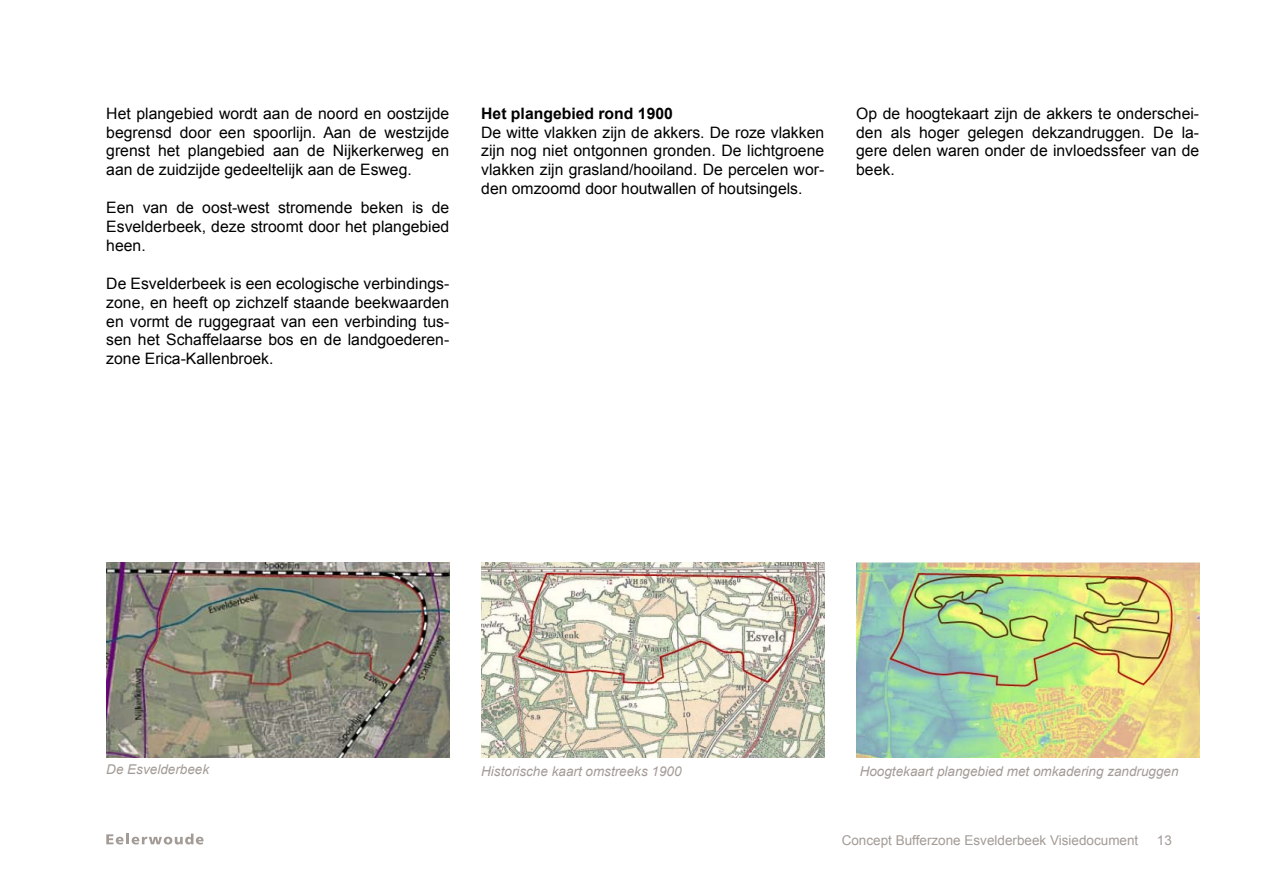
<style>
.page{position:relative;width:1263px;height:893px;background:#fff}
.page>*{position:absolute;margin:0;border:0;box-sizing:border-box;transform-origin:0 0}
.t1{font:15.75px/18.9px "Arial";color:#000;text-align:justify}
.t2{font:700 15.75px "Arial";color:#000}
.t3{font:italic 13.5px "Arial";color:#a39b96}
.t4{font:13.5px "Arial";color:#a39b96}
</style>
<div class="page">
<svg style="left:106px;top:834px;width:98px;height:10px"></svg>
<img style="left:481px;top:563px;width:343px;height:195px">
<img style="left:856px;top:563px;width:343px;height:195px">
<img style="left:106px;top:563px;width:343px;height:195px">
<p class="t1" style="left:106px;top:104px;width:344px">Het plangebied wordt aan de noord en oostzijde begrensd door een spoorlijn. Aan de westzijde grenst het plangebied aan de N ijkerkerweg en aan de zuidzijde gedeeltelijk aan de Esweg.</p>
<p class="t1" style="left:106px;top:198px;width:344px">Een van de oost-west stromende beken is de Esvelderbeek, deze stroomt door het plangebied heen.</p>
<p class="t1" style="left:106px;top:274px;width:345px">De Esvelderbeek is een ecologische verbindings&shy;zone, en heeft op zichzelf staande beekwaarden en vormt de ruggegraat van een verbinding tus&shy;sen het Schaffelaarse bos en de landgoederen&shy;zone Erica-Kallenbroek.</p>
<p class="t2" style="left:481px;top:103px;width:193px">Het plangebied rond 1900</p>
<p class="t1" style="left:481px;top:123px;width:344px">De witte vlakken zijn de akkers. De roze vlakken zijn nog niet ontgonnen gronden. De lichtgroene vlakken zijn grasland/hooiland. De percelen wor&shy;den omzoomd door houtwallen of houtsingels.</p>
<p class="t1" style="left:856px;top:104px;width:345px">Op de hoogtekaart zijn de akkers te onderschei&shy;den als hoger gelegen dekzandruggen. De la&shy;gere delen waren onder de invloedssfeer van de beek.</p>
<p class="t3" style="left:106px;top:760px;width:104px">De Esvelderbeek</p>
<p class="t3" style="left:481px;top:762px;width:202px">Historische kaart omstreeks 1900</p>
<p class="t3" style="left:860px;top:762px;width:320px">Hoogtekaart plangebied met omkadering zandruggen</p>
<p class="t4" style="left:842px;top:831px;width:298px">Concept Bufferzone Esvelderbeek Visiedocument</p>
<p class="t4" style="left:1157px;top:831px;width:17px">13</p>
</div>
